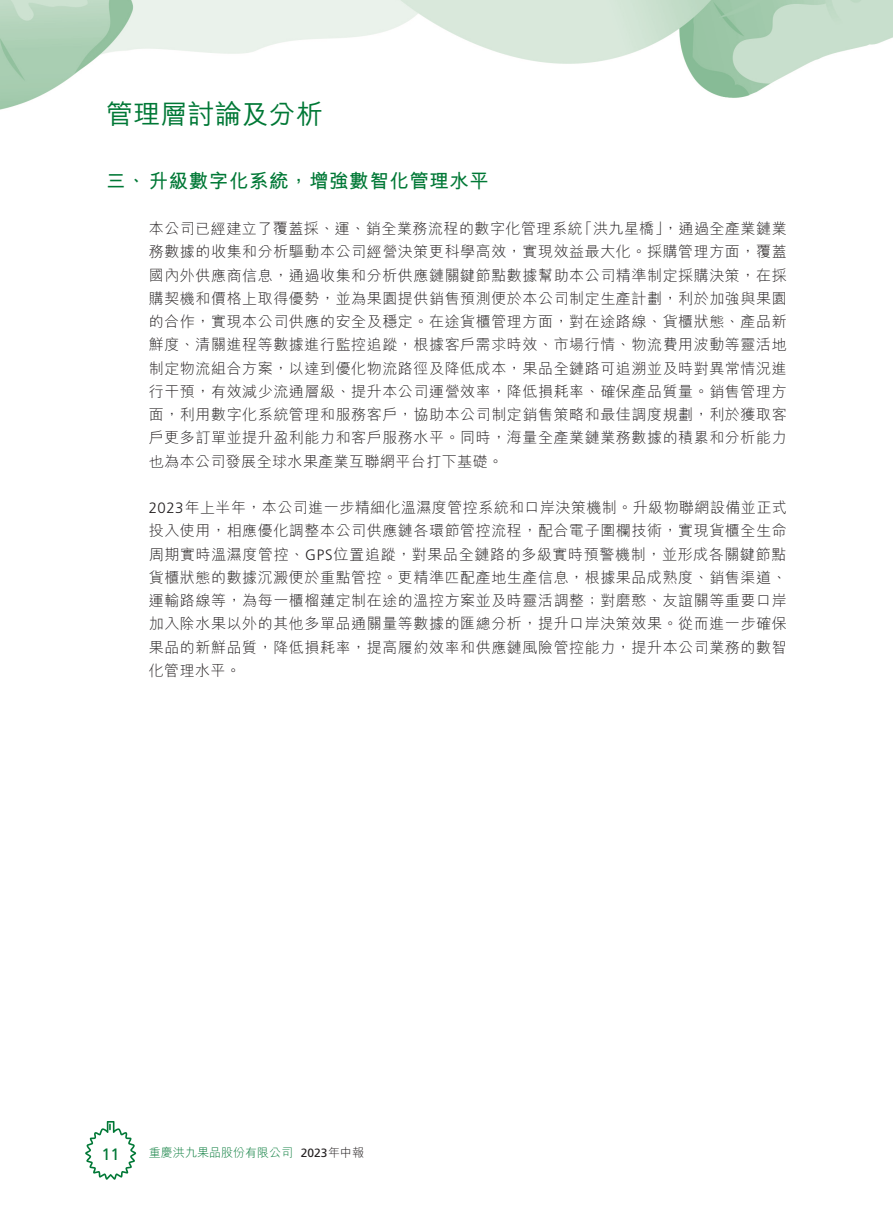
<style>
.page{position:relative;width:893px;height:1212px;background:#fff}
.page>*{position:absolute;margin:0;border:0;box-sizing:border-box;transform-origin:0 0}
.t1{font:500 27px "M Hei HK";letter-spacing:.005em;color:#007836}
.t2{font:700 19.5px "M Hei HK";letter-spacing:.03em;color:#007836}
.t3{font:16.5px "Frutiger LT Std";color:#007836}
.t4{font:300 15px/23.2px "M Hei HK";letter-spacing:.04em;color:#231f20}
.t5{font:300 12px "M Hei HK";letter-spacing:.005em;color:#007836}
.t6{font:12px "Frutiger LT Std";color:#231f20}
.s1{font-family:"Frutiger LT Std"}
.s2{font-family:"M Hei HK";font-weight:300}
</style>
<div class="page">
<img style="left:0;top:0;width:893px;height:1154px">
<svg style="left:85px;top:1121px;width:51px;height:59px"></svg>
<h1 class="t1" style="left:106px;top:95px;width:218px">管理層討論及分析</h1>
<h2 class="t2" style="left:106px;top:166px;width:384px">三、升級數字化系統，增強數智化管理水平</h2>
<p class="t4" style="left:149px;top:217px;width:639px">本公司已經建立了覆蓋採、運、銷全業務流程的數字化管理系統<br>務數據的收集和分析驅動本公司經營決策更科學高效，實現效益最大化。採購管理方面，覆蓋國內外供應商信息，通過收集和分析供應鏈關鍵節點數據幫助本公司精準制定採購決策，在採購契機和價格上取得優勢，並為果園提供銷售預測便於本公司制定生產計劃，利於加強與果園的合作，實現本公司供應的安全及穩定。在途貨櫃管理方面，對在途路線、貨櫃狀態、產品新鮮度、清關進程等數據進行監控追蹤，根據客戶需求時效、市場行情、物流費用波動等靈活地制定物流組合方案，以達到優化物流路徑及降低成本，果品全鏈路可追溯並及時對異常情況進行干預，有效減少流通層級、提升本公司運營效率，降低損耗率、確保產品質量。銷售管理方面，利用數字化系統管理和服務客戶，協助本公司制定銷售策略和最佳調度規劃，利於獲取客戶更多訂單並提升盈利能力和客戶服務水平。同時，海量全產業鏈業務數據的積累和分析能力也為本公司發展全球水果產業互聯網平台打下基礎。</p>
<p class="t4" style="left:149px;top:496px;width:639px;text-align:justify"><span class="s1">2023</span>年上半年，本公司進一步精細化溫濕度管控系統和口岸決策機制。升級物聯網設備並正式投入使用，相應優化調整本公司供應鏈各環節管控流程，配合電子圍欄技術，實現貨櫃全生命周期實時溫濕度管控、<span class="s1">GPS</span>位置追蹤，對果品全鏈路的多級實時預警機制，並形成各關鍵節點貨櫃狀態的數據沉澱便於重點管控。更精準匹配產地生產信息，根據果品成熟度、銷售渠道、運輸路線等，為每一櫃榴蓮定制在途的溫控方案並及時靈活調整；對磨憨、友誼關等重要口岸加入除水果以外的其他多單品通關量等數據的匯總分析，提升口岸決策效果。從而進一步確保果品的新鮮品質，降低損耗率，提高履約效率和供應鏈風險管控能力，提升本公司業務的數智化管理水平。</p>
<p class="t4" style="left:577px;top:217px;width:211px">「洪九星橋，」通過全產業鏈業</p>
<p class="t3" style="left:101px;top:1144px;width:20px">11</p>
<p class="t5" style="left:149px;top:1147px;width:146px">重慶洪九果品股份有限公司</p>
<p class="t6" style="left:301px;top:1146px;width:65px">2023<span class="s2">年中報</span></p>
</div>
